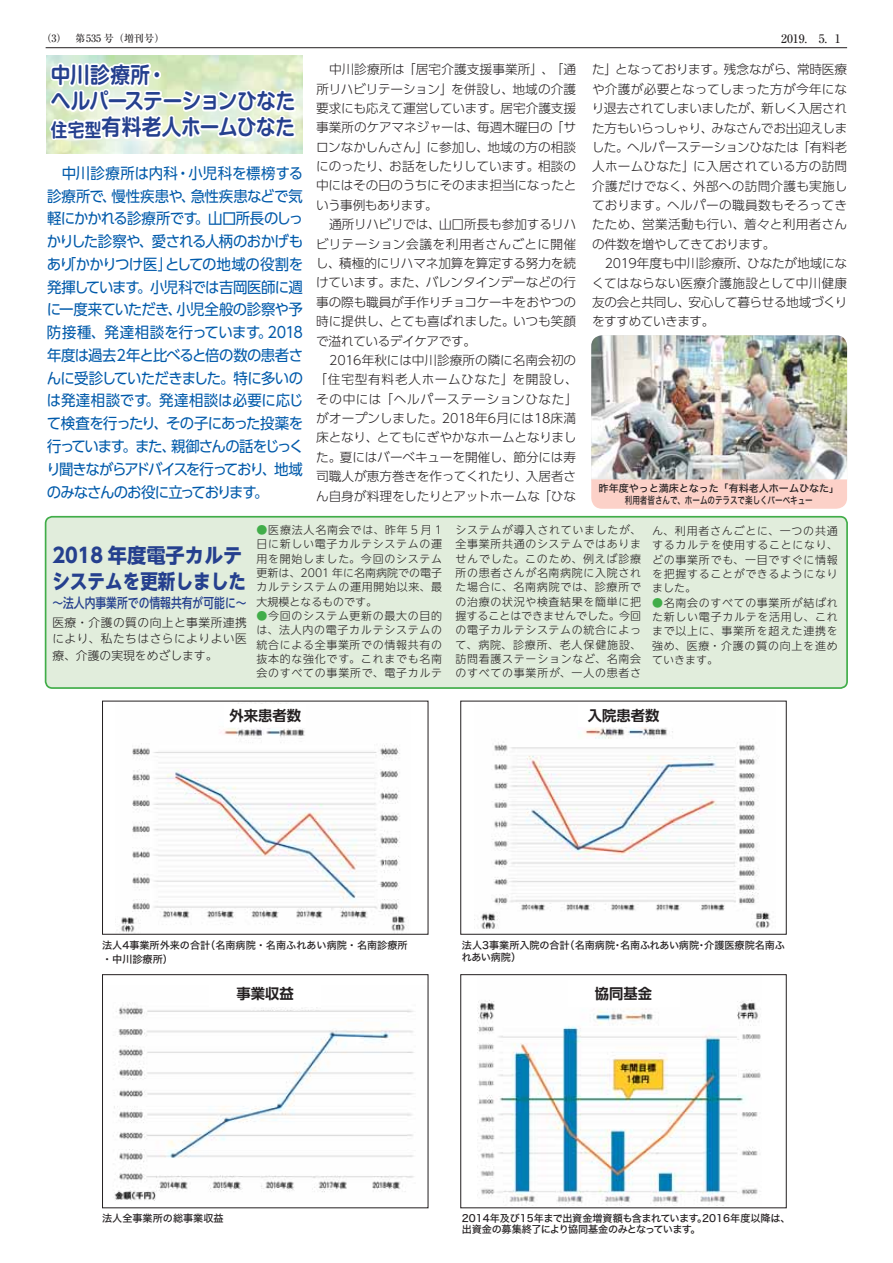
<style>
.page{position:relative;width:893px;height:1263px;background:#fff}
.page>*{position:absolute;margin:0;border:0;box-sizing:border-box;transform-origin:0 0}
.t1{font:21.9px/26.1px "Shin M Go Pro De Bold 90 msp RKSJ H";letter-spacing:-.02em;color:#25408e;scale:.9 1}
.t2{font:20.25px/25.3px "UD Shin Go NT Pro Bold 90 msp RKSJ H";color:#25408e;scale:.95 1}
.t3{font:15.15px/22.8px "UD Shin Go Pro Regular 90 msp RKSJ H";letter-spacing:-.085em;color:#005aaa;text-align:justify;scale:.95 1}
.t4{font:14.4px "UD Shin Go Pro De Bold 90 msp RKSJ H";color:#231f20}
.t5{font:13.5px "UD Shin Go NT Pro Medium 90 msp RKSJ H";color:#25408e;scale:.8 1}
.t6{font:12.6px/19.4px "UD Shin Go Pro Light 90 msp RKSJ H";letter-spacing:-.01em;color:#231f20}
.t7{font:11.85px/16.8px "UD Shin Go NT Pro Light 90 msp RKSJ H";letter-spacing:.035em;color:#231f20;text-align:justify}
.t8{font:11.85px "Ryumin Pro Medium 90 msp RKSJ H";color:#231f20}
.t9{font:10.95px/14.4px "UD Shin Go NT Pro Light 90 msp RKSJ H";letter-spacing:.065em;color:#231f20;text-align:justify}
.t10{font:10.05px/11.9px "Hira Kaku Std W5 90 msp RKSJ H";letter-spacing:-.005em;color:#231f20}
.t11{font:10.05px/11.4px "Hira Kaku Std W5 90 msp RKSJ H";letter-spacing:-.025em;color:#231f20}
.t12{font:10.05px "Ryumin Pro Medium 90 msp RKSJ H";color:#231f20}
.s1{font-size:18.6px}
.s2{color:#41ad49}
</style>
<div class="page">
<img style="left:46px;top:55px;width:257px;height:98px">
<svg style="left:46px;top:48px;width:252px;height:94px"></svg>
<img style="left:591px;top:335px;width:256px;height:174px">
<img style="left:120px;top:703px;width:286px;height:230px">
<div style="left:102px;top:701px;width:326px;height:234px;border:1px solid #231f20"></div>
<img style="left:474px;top:727px;width:296px;height:202px">
<div style="left:460px;top:701px;width:326px;height:234px;border:1px solid #231f20"></div>
<img style="left:114px;top:1004px;width:300px;height:197px">
<div style="left:102px;top:974px;width:326px;height:234px;border:1px solid #231f20"></div>
<img style="left:478px;top:1000px;width:283px;height:206px">
<div style="left:460px;top:974px;width:326px;height:234px;border:1px solid #231f20"></div>
<div style="left:46px;top:517px;width:801px;height:171px;background:#e1eddc;border-radius:7px"></div>
<div style="left:45px;top:516px;width:803px;height:173px;border:2px solid #41ad49;border-radius:7px"></div>
<div style="left:225px;top:704px;width:81px;height:23px;background:#fff"></div>
<div style="left:210px;top:980px;width:111px;height:27px;background:#fff"></div>
<div style="left:568px;top:980px;width:111px;height:27px;background:#fff"></div>
<hr style="left:46px;top:47px;width:801px;height:1px;background:#231f20">
<p class="t12" style="left:41px;top:34px;width:125px">（3）　 第535 号（増刊号）</p>
<p class="t8" style="left:781px;top:34px;width:61px">2019.　5. 1</p>
<h1 class="t1" style="left:51px;top:65px;width:273px">中川診療所・<br>ヘルパーステーションひなた<span class="s1">住宅型</span>有料老人ホームひなた</h1>
<p class="t3" style="left:47px;top:164px;width:272px">　中川診療所は内科・小児科を標榜する診療所で、慢性疾患や、急性疾患などで気軽にかかれる診療所です。山口所長のしっかりした診察や、愛される人柄のおかげもあり「かかりつけ医」としての地域の役割を発揮しています。小児科では吉岡医師に週に一度来ていただき、小児全般の診察や予防接種、発達相談を行っています。2018年度は過去2年と比べると倍の数の患者さんに受診していただきました。特に多いのは発達相談です。発達相談は必要に応じて検査を行ったり、その子にあった投薬を行っています。また、親御さんの話をじっくり聞きながらアドバイスを行っており、地域のみなさんのお役に立っております。</p>
<p class="t6" style="left:315px;top:61px;width:265px;text-indent:15px">中川診療所は「居宅介護支援事業所」、「通所リハビリテーション」を併設し、地域の介護要求にも応えて運営しています。居宅介護支援事業所のケアマネジャーは、毎週木曜日の「サロンなかしんさん」に参加し、地域の方の相談にのったり、お話をしたりしています。相談の中にはその日のうちにそのまま担当になったという事例もあります。<br>　通所リハビリでは、山口所長も参加するリハビリテーション会議を利用者さんごとに開催し、積極的にリハマネ加算を算定する努力を続けています。また、バレンタインデーなどの行事の際も職員が手作りチョコケーキをおやつの時に提供し、とても喜ばれました。いつも笑顔で溢れているデイケアです。<br>　2016年秋には中川診療所の隣に名南会初の「住宅型有料老人ホームひなた」を開設し、その中には「ヘルパーステーションひなた」がオープンしました。2018年6月には18床満床となり、とてもにぎやかなホームとなりました。夏にはバーベキューを開催し、節分には寿司職人が恵方巻きを作ってくれたり、入居者さん自身が料理をしたりとアットホームな「ひな</p>
<p class="t6" style="left:592px;top:62px;width:257px">た」となっております。残念ながら、常時医療や介護が必要となってしまった方が今年になり退去されてしまいましたが、新しく入居された方もいらっしゃり、みなさんでお出迎えしました。ヘルパーステーションひなたは「有料老人ホームひなた」に入居されている方の訪問介護だけでなく、外部への訪問介護も実施しております。ヘルパーの職員数もそろってきたため、営業活動も行い、着々と利用者さんの件数を増やしてきております。<br>　2019年度も中川診療所、ひなたが地域になくてはならない医療介護施設として中川健康友の会と共同し、安心して暮らせる地域づくりをすすめていきます。</p>
<p class="t10" style="left:599px;top:484px;width:242px;text-align:center">昨年度やっと満床となった「有料老人ホームひなた」利用者皆さんで、ホームのテラスで楽しくバーベキュー</p>
<h2 class="t2" style="left:52px;top:546px;width:205px">2018 年度電子カルテシステムを更新しました</h2>
<p class="t5" style="left:52px;top:598px;width:244px">～法人内事業所での情報共有が可能に～</p>
<p class="t7" style="left:52px;top:615px;width:196px">医療・介護の質の向上と事業所連携により、私たちはさらによりよい医療、介護の実現をめざします。</p>
<p class="t9" style="left:257px;top:524px;width:187px"><span class="s2">●</span>医療法人名南会では、昨年 5 月 1日に新しい電子カルテシステムの運用を開始しました。今回のシステム更新は、2001 年に名南病院での電子カルテシステムの運用開始以来、最大規模となるものです。</p>
<p class="t9" style="left:257px;top:610px;width:187px"><span class="s2">●</span>今回のシステム更新の最大の目的は、法人内の電子カルテシステムの統合による全事業所での情報共有の抜本的な強化です。これまでも名南会のすべての事業所で、電子カルテ</p>
<p class="t4" style="left:229px;top:710px;width:73px">外来患者数</p>
<p class="t9" style="left:455px;top:524px;width:187px">システムが導入されていましたが、全事業所共通のシステムではありませんでした。このため、例えば診療所の患者さんが名南病院に入院された場合に、名南病院では、診療所での治療の状況や検査結果を簡単に把握することはできませんでした。今回の電子カルテシステムの統合によって、病院、診療所、老人保健施設、訪問看護ステーションなど、名南会のすべての事業所が、一人の患者さ</p>
<p class="t9" style="left:652px;top:525px;width:187px">ん、利用者さんごとに、一つの共通するカルテを使用することになり、どの事業所でも、一目ですぐに情報を把握することができるようになりました。</p>
<p class="t9" style="left:652px;top:597px;width:187px"><span class="s2">●</span>名南会のすべての事業所が結ばれた新しい電子カルテを活用し、これまで以上に、事業所を超えた連携を強め、医療・介護の質の向上を進めていきます。</p>
<p class="t4" style="left:588px;top:710px;width:73px">入院患者数</p>
<p class="t10" style="left:102px;top:940px;width:307px;line-height:13.5px">法人4事業所外来の合計（名南病院・名南ふれあい病院・名南診療所・中川診療所）</p>
<p class="t10" style="left:462px;top:941px;width:325px;line-height:11.4px">法人3事業所入院の合計（名南病院・名南ふれあい病院・介護医療院名南ふれあい病院）</p>
<p class="t4" style="left:237px;top:988px;width:59px">事業収益</p>
<p class="t4" style="left:595px;top:988px;width:59px">協同基金</p>
<p class="t10" style="left:102px;top:1214px;width:123px">法人全事業所の総事業収益</p>
<p class="t11" style="left:462px;top:1214px;width:330px">2014年及び15年まで出資金増資額も含まれています。2016年度以降は、出資金の募集終了により協同基金のみとなっています。</p>
</div>
